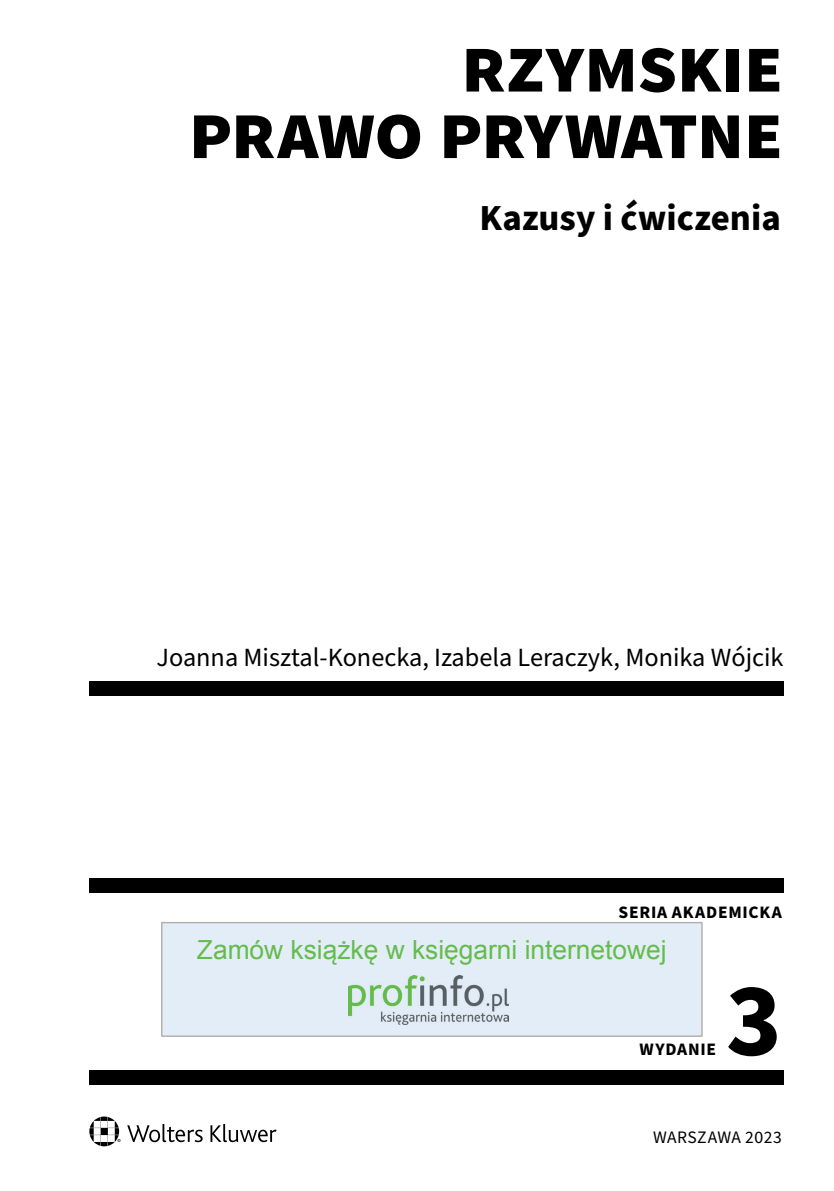
<style>
.page{position:relative;width:834px;height:1191px;background:#fff}
.page>*{position:absolute;margin:0;border:0;box-sizing:border-box;transform-origin:0 0}
.t1{font:700 105px "Source Sans Pro";color:#000}
.t2{font:700 80.5px/66.5px "Source Sans Pro";letter-spacing:-.015em;color:#000;text-align:right}
.t3{font:700 36.75px "Source Sans Pro";color:#000}
.t4{font:26.25px "Source Sans Pro";color:#000}
.t5{font:26.25px "Arial";color:#65bc4e}
.t6{font:700 17.5px "Source Sans Pro";letter-spacing:.04em;color:#000}
.t7{font:17.5px "Source Sans Pro";letter-spacing:.015em;color:#000}
</style>
<div class="page">
<svg style="left:89px;top:1116px;width:187px;height:30px"></svg>
<div style="left:89px;top:878px;width:695px;height:15px;background:#000"></div>
<div style="left:89px;top:1069px;width:695px;height:15px;background:#000"></div>
<div style="left:89px;top:681px;width:695px;height:15px;background:#000"></div>
<svg style="left:161px;top:922px;width:541px;height:115px;background:#e0e9f3"></svg>
<div style="left:170px;top:939px;width:523px;height:34px;background:#e3edf7"></div>
<div style="left:348px;top:975px;width:167px;height:52px;background:#e3edf7"></div>
<img style="left:348px;top:975px;width:160px;height:49px">
<h2 class="t2" style="left:188px;top:34px;width:597px">Rzymskie<br>prawo prywatne</h2>
<h3 class="t3" style="left:479px;top:193px;width:302px">Kazusy i ćwiczenia</h3>
<p class="t4" style="left:156px;top:640px;width:628px">Joanna Misztal-Konecka, Izabela Leraczyk, Monika Wójcik</p>
<p class="t6" style="left:618px;top:900px;width:165px">SERIA AKADEMICKA</p>
<p class="t5" style="left:197px;top:932px;width:471px">Zamów książkę w księgarni internetowej</p>
<p class="t6" style="left:639px;top:1037px;width:78px">WYDANIE</p>
<h1 class="t1" style="left:725px;top:948px;width:57px">3</h1>
<p class="t7" style="left:653px;top:1125px;width:130px">WARSZAWA 2023</p>
</div>
